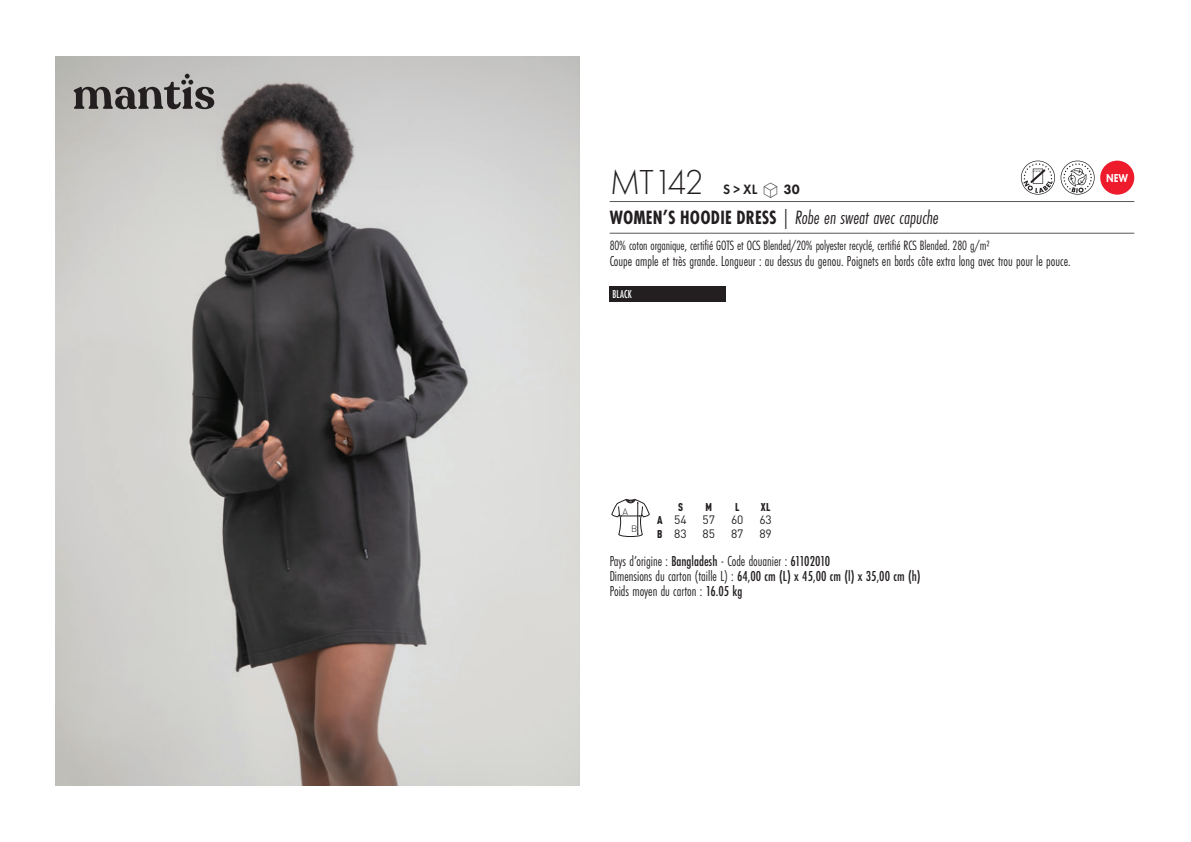
<style>
.page{position:relative;width:1191px;height:842px;background:#fff}
.page>*{position:absolute;margin:0;border:0;box-sizing:border-box;transform-origin:0 0}
.t1{font:300 36px "Futura PT";letter-spacing:-.04em;color:#231f20;scale:.95 1}
.t2{font:italic 20px "Futura PT Cond";color:#231f20;scale:.95 1}
.t3{font:15px "Futura PT Cond";color:#231f20;scale:.95 1}
.t4{font:500 15px "Futura PT Cond";color:#231f20;scale:.95 1}
.grammage_2020{font:14px "Futura PT Cond";letter-spacing:-.005em;color:#231f20;scale:.95 1}
.t5{font:600 14px "Futura PT";color:#231f20;scale:.95 1}
._88_tailles_tab_maig{font:12px "DIN Pro";color:#231f20}
.Coloris_nuancier_bla{font:500 12px "Futura PT Cond";letter-spacing:.01em;color:#fff;scale:.9 1}
.nuancier_bloc_packsh{font:800 12px "Futura PT";color:#fff;scale:.8 1}
._88_tailles_tab_maig-2{font:900 condensed 11.2px "DIN Pro";color:#231f20;scale:.95 1}
.t6{font:300 9.2px "DIN";color:#231f20}
.s1{font-family:"Linotype Shapeshifter";font-weight:400;font-size:20px}
.s2{font-weight:800}
.s3{font-weight:700;font-style:normal}
.s4{font-weight:900;font-stretch:condensed;font-size:11.2px}
.s5{font-weight:500}
.s6{font-weight:400}
</style>
<div class="page">
<img style="left:55px;top:57px;width:524px;height:728px">
<svg style="left:74px;top:74px;width:140px;height:35px;background:#898786"></svg>
<div style="left:609px;top:286px;width:117px;height:16px;background:#231f20"></div>
<svg style="left:1021px;top:161px;width:73px;height:34px"></svg>
<div style="left:1100px;top:161px;width:34px;height:34px;background:#ee1b2d;border-radius:50%"></div>
<svg style="left:611px;top:499px;width:38px;height:38px"></svg>
<hr style="left:609px;top:201px;width:525px;height:1px;background:#57585a">
<hr style="left:609px;top:233px;width:525px;height:1px;background:#57585a">
<p class="t1" style="left:610px;top:162px;width:100px">MT142</p>
<p class="t5" style="left:723px;top:181px;width:82px">S &gt; XL <span class="s1">S</span> <span class="s2">30</span></p>
<p class="t2" style="left:610px;top:206px;width:348px"><span class="s3">WOMEN’S HOODIE DRESS</span> | Robe en sweat avec capuche</p>
<p class="grammage_2020" style="left:609px;top:238px;width:401px">80% coton organique, certifié GOTS et OCS Blended/20% polyester recyclé, certifié RCS Blended. 280 g/m2</p>
<p class="t3" style="left:609px;top:253px;width:487px">Coupe ample et très grande. Longueur : au dessus du genou. Poignets en bords côte extra long avec trou pour le pouce.</p>
<p class="Coloris_nuancier_bla" style="left:612px;top:287px;width:23px">BLACK</p>
<p class="nuancier_bloc_packsh" style="left:1106px;top:171px;width:29px">NEW</p>
<p class="t6" style="left:622px;top:506px;width:7px">A</p>
<p class="t6" style="left:631px;top:523px;width:8px">B</p>
<p class="_88_tailles_tab_maig-2" style="left:678px;top:498px;width:7px">S</p>
<p class="_88_tailles_tab_maig-2" style="left:705px;top:498px;width:8px">M</p>
<p class="_88_tailles_tab_maig-2" style="left:735px;top:498px;width:6px">L</p>
<p class="_88_tailles_tab_maig-2" style="left:761px;top:498px;width:12px">XL</p>
<p class="_88_tailles_tab_maig" style="left:657px;top:510px;width:31px"><span class="s4">A</span> 54</p>
<p class="_88_tailles_tab_maig" style="left:702px;top:510px;width:14px">57</p>
<p class="_88_tailles_tab_maig" style="left:731px;top:510px;width:14px">60</p>
<p class="_88_tailles_tab_maig" style="left:759px;top:510px;width:14px">63</p>
<p class="_88_tailles_tab_maig" style="left:657px;top:524px;width:31px"><span class="s4">B</span> 83</p>
<p class="_88_tailles_tab_maig" style="left:702px;top:524px;width:14px">85</p>
<p class="_88_tailles_tab_maig" style="left:731px;top:524px;width:14px">87</p>
<p class="_88_tailles_tab_maig" style="left:759px;top:524px;width:14px">89</p>
<p class="t3" style="left:609px;top:552px;width:234px">Pays d’origine : <span class="s5">Bangladesh</span> - Code douanier : <span class="s5">61102010</span></p>
<p class="t4" style="left:609px;top:567px;width:329px"><span class="s6">Dimensions du carton (taille L) :</span> 64,00 cm (L) x 45,00 cm (l) x 35,00 cm (h)</p>
<p class="t3" style="left:609px;top:582px;width:141px">Poids moyen du carton : <span class="s5">16.05 kg</span></p>
</div>
